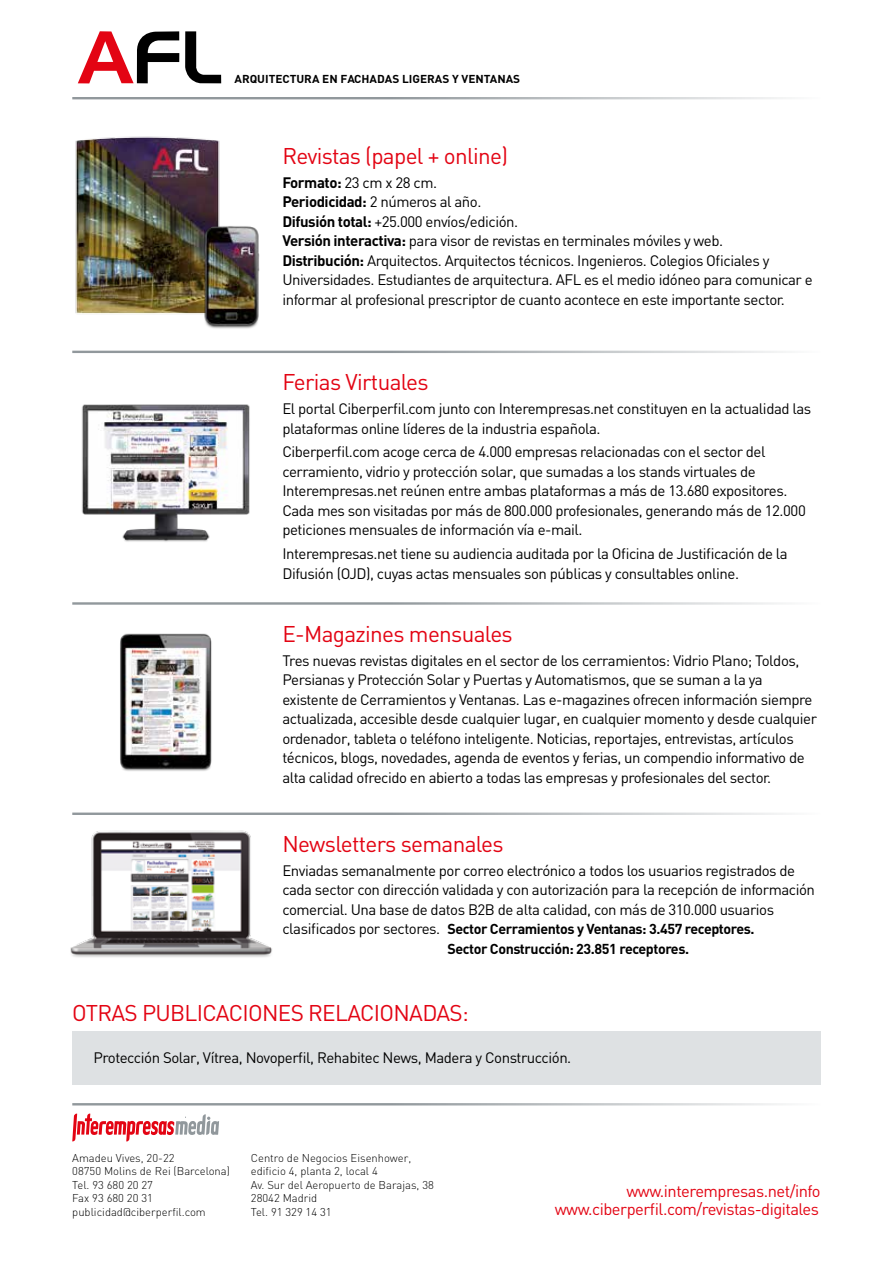
<style>
.page{position:relative;width:893px;height:1263px;background:#fff}
.page>*{position:absolute;margin:0;border:0;box-sizing:border-box;transform-origin:0 0}
.t1{font:22.5px "DIN";letter-spacing:-.03em;color:#e30413}
.t2{font:16.5px/18.5px "DIN";letter-spacing:-.03em;color:#e30413;text-align:right}
.t3{font:15px/19.5px "DIN";letter-spacing:-.03em;color:#000}
.t4{font:700 14.25px/19.5px "DIN";letter-spacing:-.03em;color:#000}
.t5{font:700 11.4px "DIN";color:#000;scale:1.04 1}
.t6{font:300 11.25px/13.5px "DIN";color:#000}
.s1{font-weight:700}
.s2{font-weight:400;font-size:15px}
</style>
<div class="page">
<img style="left:75px;top:136px;width:145px;height:178px">
<img style="left:186px;top:215px;width:74px;height:114px">
<hr style="left:72px;top:97px;width:749px;height:2px;background:#91989c">
<div style="left:72px;top:1031px;width:749px;height:53px;background:#dee1e3"></div>
<img style="left:81px;top:404px;width:169px;height:138px">
<img style="left:120px;top:633px;width:92px;height:138px">
<hr style="left:72px;top:351px;width:749px;height:2px;background:#91989c">
<hr style="left:72px;top:602px;width:749px;height:3px;background:#91989c">
<img style="left:70px;top:830px;width:202px;height:127px">
<hr style="left:72px;top:812px;width:749px;height:3px;background:#91989c">
<svg style="left:78px;top:31px;width:101px;height:52px"></svg>
<svg style="left:185px;top:31px;width:36px;height:52px"></svg>
<hr style="left:72px;top:1103px;width:749px;height:2px;background:#91989c">
<svg style="left:72px;top:1113px;width:147px;height:28px"></svg>
<p class="t5" style="left:234px;top:72px;width:276px">ARQUITECTURA EN FACHADAS LIGERAS Y VENTANAS</p>
<h1 class="t1" style="left:282px;top:142px;width:227px">Revistas (papel + online)</h1>
<p class="t3" style="left:282px;top:172px;width:532px"><span class="s1">Formato:</span> 23 cm x 28 cm.<br><span class="s1">Periodicidad:</span> 2 números al año.<br><span class="s1">Difusión total:</span> +25.000 envíos/edición.<br><span class="s1">Versión interactiva:</span> para visor de revistas en terminales móviles y web.<br><span class="s1">Distribución:</span> Arquitectos. Arquitectos técnicos. Ingenieros. Colegios Oficiales y Universidades. Estudiantes de arquitectura. AFL es el medio idóneo para comunicar e informar al profesional prescriptor de cuanto acontece en este importante sector.</p>
<h1 class="t1" style="left:282px;top:368px;width:148px">Ferias Virtuales</h1>
<p class="t3" style="left:282px;top:399px;width:531px">El portal Ciberperfil.com junto con Interempresas.net constituyen en la actualidad las plataformas online líderes de la industria española.</p>
<p class="t3" style="left:282px;top:442px;width:525px">Ciberperfil.com acoge cerca de 4.000 empresas relacionadas con el sector del cerramiento, vidrio y protección solar, que sumadas a los stands virtuales de Interempresas.net reúnen entre ambas plataformas a más de 13.680 expositores.<br>Cada mes son visitadas por más de 800.000 profesionales, generando más de 12.000 peticiones mensuales de información vía e-mail.</p>
<p class="t3" style="left:282px;top:544px;width:507px">Interempresas.net tiene su audiencia auditada por la Oficina de Justificación de la<br>Difusión (OJD), cuyas actas mensuales son públicas y consultables online.</p>
<h1 class="t1" style="left:282px;top:620px;width:232px">E-Magazines mensuales</h1>
<p class="t3" style="left:282px;top:650px;width:536px">Tres nuevas revistas digitales en el sector de los cerramientos: Vidrio Plano; Toldos, Persianas y Protección Solar y Puertas y Automatismos, que se suman a la ya existente de Cerramientos y Ventanas. Las e-magazines ofrecen información siempre actualizada, accesible desde cualquier lugar, en cualquier momento y desde cualquier ordenador, tableta o teléfono inteligente. Noticias, reportajes, entrevistas, artículos técnicos, blogs, novedades, agenda de eventos y ferias, un compendio informativo de alta calidad ofrecido en abierto a todas las empresas y profesionales del sector.</p>
<h1 class="t1" style="left:282px;top:830px;width:223px">Newsletters semanales</h1>
<p class="t3" style="left:282px;top:860px;width:534px">Enviadas semanalmente por correo electrónico a todos los usuarios registrados de cada sector con dirección validada y con autorización para la recepción de información comercial. Una base de datos B2B de alta calidad, con más de 310.000 usuarios</p>
<p class="t4" style="left:447px;top:919px;width:309px;text-indent:-165px"><span class="s2">clasificados por sectores.</span> Sector Cerramientos y Ventanas: 3.457 receptores.<br>Sector Construcción: 23.851 receptores.</p>
<h1 class="t1" style="left:72px;top:999px;width:398px">OTRAS PUBLICACIONES RELACIONADAS:</h1>
<p class="t3" style="left:94px;top:1047px;width:479px">Protección Solar, Vítrea, Novoperfil, Rehabitec News, Madera y Construcción.</p>
<p class="t6" style="left:72px;top:1151px;width:159px">Amadeu Vives, 20-22<br>08750 Molins de Rei (Barcelona)<br>Tel. 93 680 20 27<br>Fax 93 680 20 31 publicidad@ciberperfil.com</p>
<p class="t6" style="left:251px;top:1151px;width:185px">Centro de Negocios Eisenhower, edificio 4, planta 2, local 4<br>Av. Sur del Aeropuerto de Barajas, 38<br>28042 Madrid<br>Tel. 91 329 14 31</p>
<p class="t2" style="left:555px;top:1181px;width:267px">www.interempresas.net/info www.ciberperfil.com/revistas-digitales</p>
</div>
